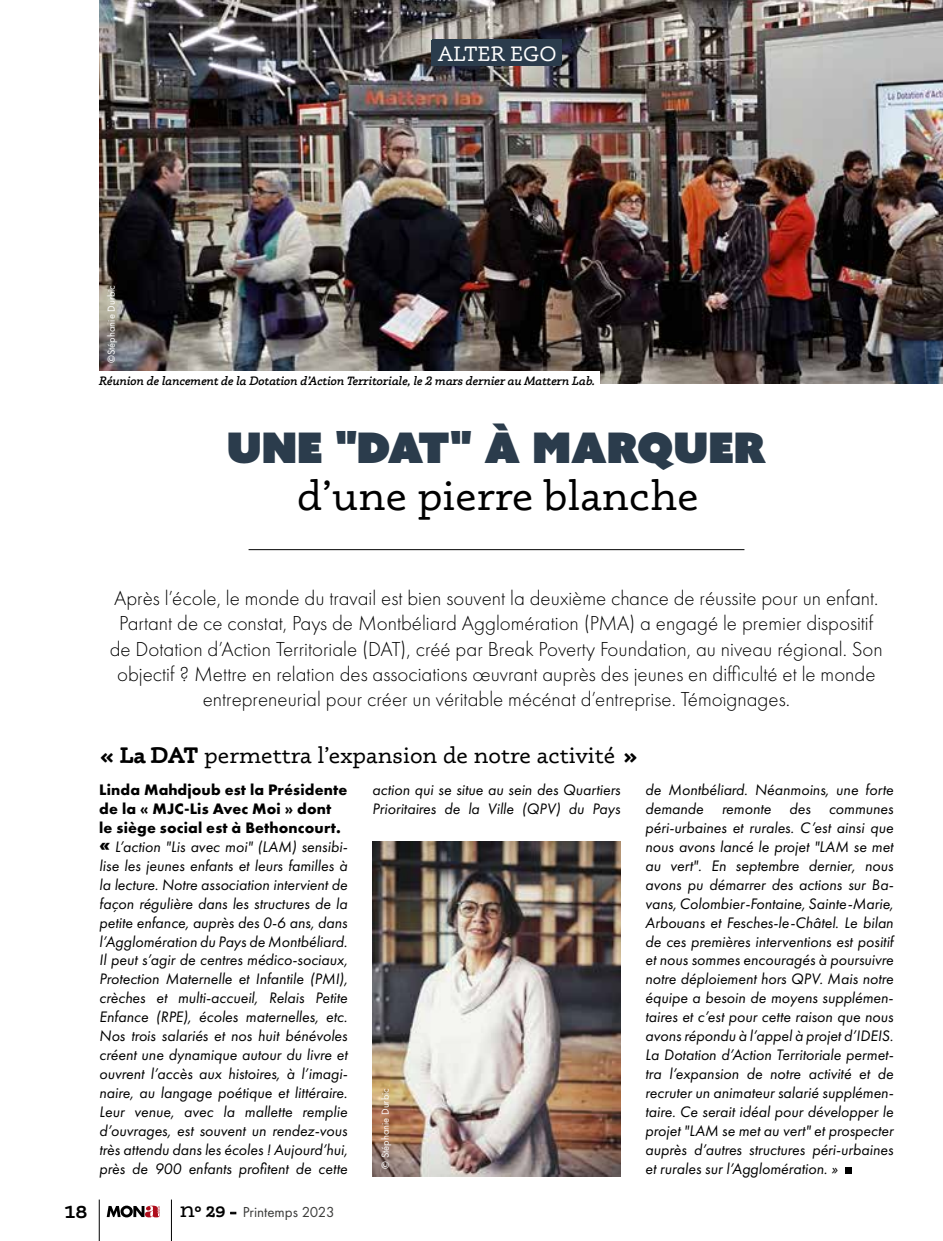
<style>
.page{position:relative;width:943px;height:1241px;background:#fff}
.page>*{position:absolute;margin:0;border:0;box-sizing:border-box;transform-origin:0 0}
.t1{font:42px "Phoreus Cherokee";color:#000}
.t2{font:42px "Azo Sans Uber";color:#2b3c4c}
.t3{font:22.75px "Phoreus Cherokee";color:#000}
.t4{font:300 21px/25.2px "Futura PT";color:#000;text-align:center}
.t5{font:21px "Phoreus Cherokee";color:#fff}
.t6{font:700 17.5px "Phoreus Cherokee";color:#000}
.t7{font:italic 15.75px/18.9px "Futura PT";color:#000}
.t8{font:15.05px "Futura PT";color:#3c3c3b}
.t9{font:italic 600 12.25px "Phoreus Cherokee";letter-spacing:-.01em;color:#000}
.t10{font:10.5px "Futura PT";color:#fff}
.s1{font-weight:700}
.s2{font-weight:700;font-style:normal}
.s3{font-family:"Azo Sans Uber";font-style:normal}
.s4{font-family:"Phoreus Cherokee";font-size:23.45px;color:#000}
.s5{font-family:"Phoreus Cherokee";font-weight:700;font-size:15.22px;color:#000}
.s6{font-family:"Coquette";font-size:21.53px;color:#000}
</style>
<div class="page">
<svg style="left:107px;top:1205px;width:53px;height:12px"></svg>
<hr style="left:171px;top:1199px;width:1px;height:41px;background:#000">
<hr style="left:99px;top:1199px;width:1px;height:41px;background:#000">
<img style="left:99px;top:0;width:844px;height:383px">
<div style="left:94px;top:371px;width:506px;height:19px;background:#fff"></div>
<div style="left:432px;top:39px;width:129px;height:26px;background:#2b3c4c"></div>
<hr style="left:248px;top:549px;width:496px;height:1px;background:#000">
<div style="left:845px;top:1166px;width:6px;height:7px;background:#000"></div>
<img style="left:372px;top:841px;width:248px;height:335px">
<div style="left:432px;top:40px;width:129px;height:26px;background:#2b3c4c"></div>
<p class="t10" style="left:105px;top:363px;width:80px;rotate:-90deg">©Stéphanie Durbic</p>
<h3 class="t5" style="left:437px;top:42px;width:120px">ALTER EGO</h3>
<p class="t9" style="left:99px;top:373px;width:498px">Réunion de lancement de la Dotation d’Action Territoriale, le 2 mars dernier au Mattern Lab.</p>
<h1 class="t2" style="left:227px;top:419px;width:540px">UNE "DAT" À MARQUER</h1>
<h1 class="t1" style="left:297px;top:471px;width:403px">d’une pierre blanche</h1>
<p class="t4" style="left:110px;top:585px;width:774px">Après l’école, le monde du travail est bien souvent la deuxième chance de réussite pour un enfant.<br>Partant de ce constat, Pays de Montbéliard Agglomération (PMA) a engagé le premier dispositif de Dotation d’Action Territoriale (DAT), créé par Break Poverty Foundation, au niveau régional. Son objectif ? Mettre en relation des associations œuvrant auprès des jeunes en difficulté et le monde entrepreneurial pour créer un véritable mécénat d’entreprise. Témoignages.</p>
<h2 class="t3" style="left:99px;top:741px;width:540px"><span class="s1">« La DAT</span> permettra l’expansion de notre activité <span class="s1">»</span></h2>
<p class="t7" style="left:99px;top:780px;width:250px"><span class="s2">Linda Mahdjoub est la Présidente de la « MJC-Lis Avec Moi » dont le siège social est à Bethoncourt. </span><span class="s3">«</span> L’action "Lis avec moi" (LAM) sensibi&shy;lise les jeunes enfants et leurs familles à la lecture. Notre association intervient de façon régulière dans les structures de la petite enfance, auprès des 0-6 ans, dans l’Agglomération du Pays de Montbéliard.<br>Il peut s’agir de centres médico-sociaux, Protection Maternelle et Infantile (PMI), crèches et multi-accueil, Relais Petite Enfance (RPE), écoles maternelles, etc.<br>Nos trois salariés et nos huit bénévoles créent une dynamique autour du livre et ouvrent l’accès aux histoires, à l’imagi&shy;naire, au langage poétique et littéraire.<br>Leur venue, avec la mallette remplie d’ouvrages, est souvent un rendez-vous très attendu dans les écoles ! Aujourd’hui, près de 900 enfants profitent de cette</p>
<p class="t7" style="left:372px;top:780px;width:250px">action qui se situe au sein des Quartiers<br>Prioritaires de la Ville (QPV) du Pays</p>
<p class="t7" style="left:645px;top:780px;width:250px;text-align:justify">de Montbéliard. Néanmoins, une forte demande remonte des communes péri-urbaines et rurales. C’est ainsi que nous avons lancé le projet "LAM se met au vert". En septembre dernier, nous avons pu démarrer des actions sur Ba&shy;vans, Colombier-Fontaine, Sainte-Marie, Arbouans et Fesches-le-Châtel. Le bilan de ces premières interventions est positif et nous sommes encouragés à poursuivre notre déploiement hors QPV. Mais notre équipe a besoin de moyens supplémen&shy;taires et c’est pour cette raison que nous avons répondu à l’appel à projet d’IDEIS.<br>La Dotation d’Action Territoriale permet&shy;tra l’expansion de notre activité et de recruter un animateur salarié supplémen&shy;taire. Ce serait idéal pour développer le projet "LAM se met au vert" et prospecter auprès d’autres structures péri-urbaines et rurales sur l’Agglomération. »</p>
<p class="t10" style="left:379px;top:1168px;width:82px;rotate:-90deg">© Stéphanie Durbic</p>
<p class="t6" style="left:64px;top:1200px;width:24px">18</p>
<p class="t8" style="left:180px;top:1202px;width:156px"><span class="s4">n</span><span class="s5">° 29</span> <span class="s6">-</span> Printemps 2023</p>
</div>
